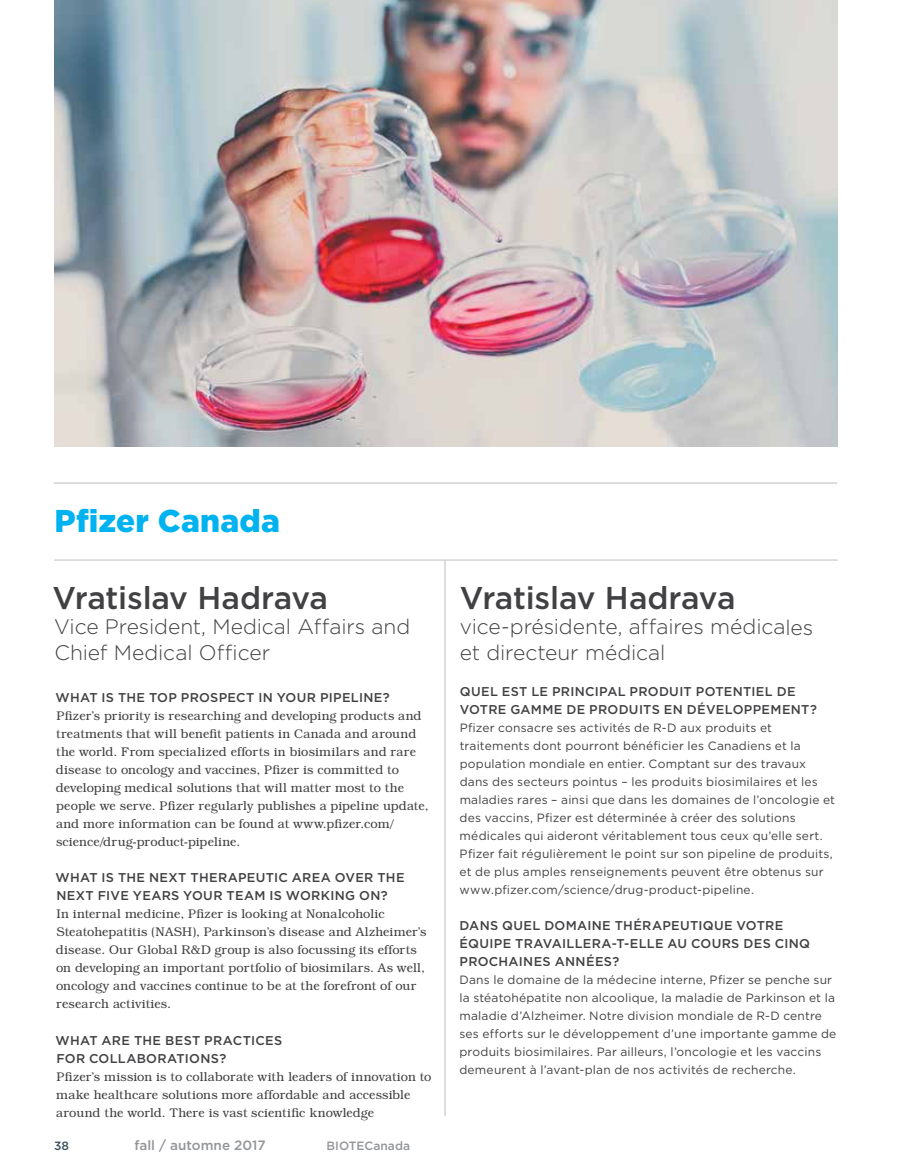
<style>
.page{position:relative;width:905px;height:1175px;background:#fff}
.page>*{position:absolute;margin:0;border:0;box-sizing:border-box;transform-origin:0 0}
.t1{font:500 31.5px "Gotham";letter-spacing:-.01em;color:#414042}
.t2{font:900 31.5px "Gotham";letter-spacing:.005em;color:#00b3f0}
.t3{font:300 21px/25.5px "Gotham";letter-spacing:-.005em;color:#414042}
.t4{font:500 13.5px "Gotham";color:#939598}
.t5{font:300 12.75px/18px "Bookman IT Cby BT";letter-spacing:.005em;color:#414042}
.t6{font:500 12.75px/18px "Gotham";letter-spacing:.025em;color:#414042}
.t7{font:12px/18px "Gotham";letter-spacing:.015em;color:#414042}
.t8{font:500 12px "Gotham";color:#939598}
.t9{font:500 12px "Gotham";color:#3d505a}
</style>
<div class="page">
<hr style="left:444px;top:560px;width:1px;height:556px;background:#bcbec0">
<hr style="left:54px;top:482px;width:783px;height:1px;background:#bcbec0">
<hr style="left:54px;top:559px;width:783px;height:1px;background:#bcbec0">
<img style="left:54px;top:0;width:783px;height:446px">
<h1 class="t2" style="left:54px;top:502px;width:227px">Pfizer Canada</h1>
<h1 class="t1" style="left:52px;top:580px;width:277px">Vratislav Hadrava</h1>
<h2 class="t3" style="left:54px;top:614px;width:358px">Vice President, Medical Affairs and<br>Chief Medical Officer</h2>
<p class="t6" style="left:56px;top:688px;width:336px">WHAT IS THE TOP PROSPECT IN YOUR PIPELINE?</p>
<p class="t5" style="left:56px;top:707px;width:374px">Pfizer’s priority is researching and developing products and treatments that will benefit patients in Canada and around the world. From specialized efforts in biosimilars and rare disease to oncology and vaccines, Pfizer is committed to developing medical solutions that will matter most to the people we serve. Pfizer regularly publishes a pipeline update, and more information can be found at www.pfizer.com/ science/drug-product-pipeline.</p>
<p class="t6" style="left:56px;top:868px;width:350px">WHAT IS THE NEXT THERAPEUTIC AREA OVER THE<br>NEXT FIVE YEARS YOUR TEAM IS WORKING ON?</p>
<p class="t5" style="left:56px;top:905px;width:372px">In internal medicine, Pfizer is looking at Nonalcoholic Steatohepatitis (NASH), Parkinson’s disease and Alzheimer’s disease. Our Global R&amp;D group is also focussing its efforts on developing an important portfolio of biosimilars. As well, oncology and vaccines continue to be at the forefront of our research activities.</p>
<p class="t6" style="left:56px;top:1030px;width:228px">WHAT ARE THE BEST PRACTICES<br>FOR COLLABORATIONS?</p>
<p class="t5" style="left:56px;top:1067px;width:377px">Pfizer’s mission is to collaborate with leaders of innovation to make healthcare solutions more affordable and accessible around the world. There is vast scientific knowledge</p>
<p class="t9" style="left:54px;top:1138px;width:16px">38</p>
<p class="t4" style="left:135px;top:1137px;width:133px">fall / automne 2017</p>
<p class="t8" style="left:326px;top:1138px;width:85px">BIOTECanada</p>
<h1 class="t1" style="left:460px;top:580px;width:277px">Vratislav Hadrava</h1>
<h2 class="t3" style="left:460px;top:614px;width:355px">vice-présidente, affaires médicales et directeur médical</h2>
<p class="t6" style="left:459px;top:682px;width:359px">QUEL EST LE PRINCIPAL PRODUIT POTENTIEL DE<br>VOTRE GAMME DE PRODUITS EN DÉVELOPPEMENT?</p>
<p class="t7" style="left:459px;top:718px;width:377px">Pfizer consacre ses activités de R-D aux produits et traitements dont pourront bénéficier les Canadiens et la population mondiale en entier. Comptant sur des travaux dans des secteurs pointus – les produits biosimilaires et les maladies rares – ainsi que dans les domaines de l’oncologie et des vaccins, Pfizer est déterminée à créer des solutions médicales qui aideront véritablement tous ceux qu’elle sert.<br>Pfizer fait régulièrement le point sur son pipeline de produits, et de plus amples renseignements peuvent être obtenus sur www.pfizer.com/science/drug-product-pipeline.</p>
<p class="t6" style="left:459px;top:916px;width:352px">DANS QUEL DOMAINE THÉRAPEUTIQUE VOTRE<br>ÉQUIPE TRAVAILLERA-T-ELLE AU COURS DES CINQ<br>PROCHAINES ANNÉES?</p>
<p class="t7" style="left:459px;top:970px;width:378px">Dans le domaine de la médecine interne, Pfizer se penche sur la stéatohépatite non alcoolique, la maladie de Parkinson et la maladie d’Alzheimer. Notre division mondiale de R-D centre ses efforts sur le développement d’une importante gamme de produits biosimilaires. Par ailleurs, l’oncologie et les vaccins demeurent à l’avant-plan de nos activités de recherche.</p>
</div>
